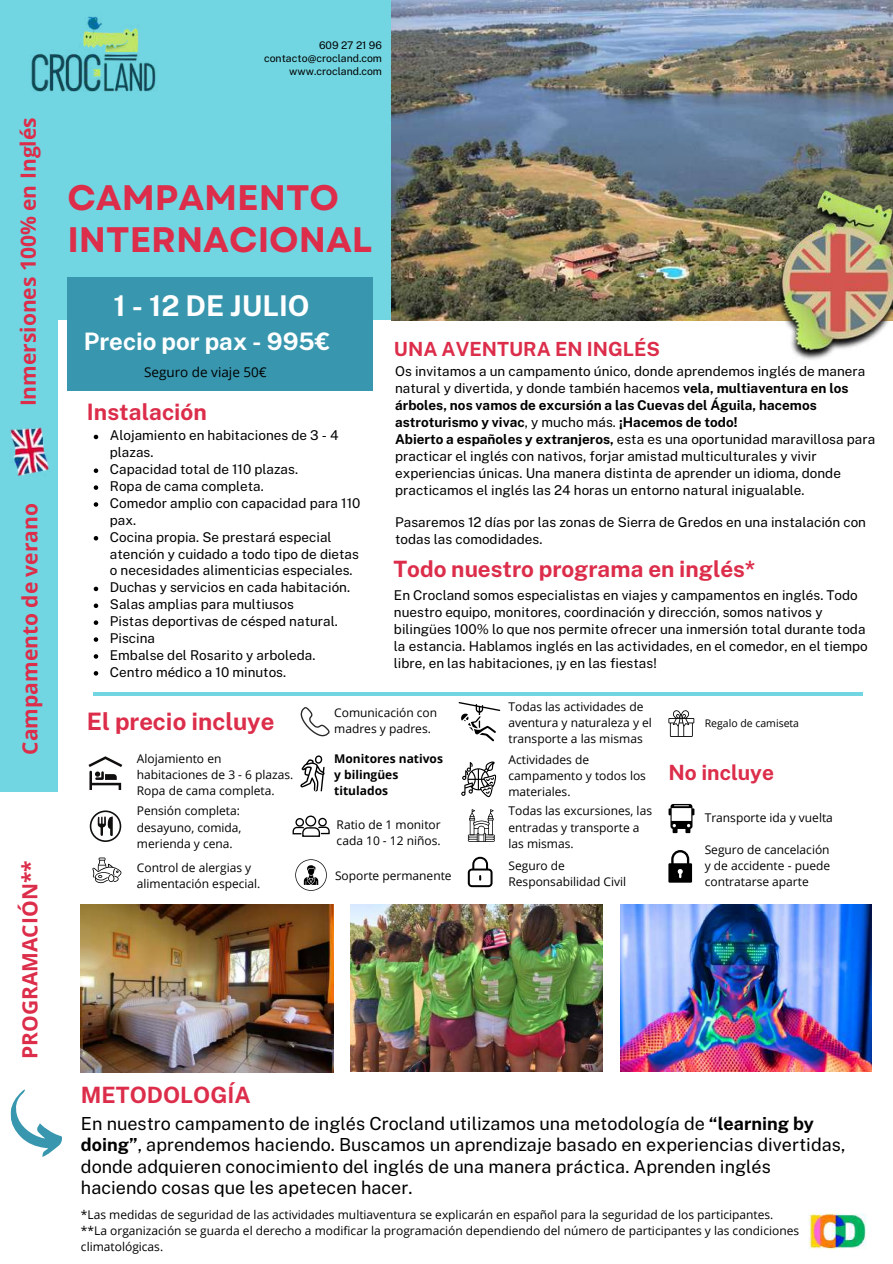
<style>
.page{position:relative;width:893px;height:1264px;background:#fff}
.page>*{position:absolute;margin:0;border:0;box-sizing:border-box;transform-origin:0 0}
.t1{font:700 35.4px/41.7px "Garet";color:#dc2d4a}
.t2{font:700 28.5px "Public Sans";color:#fff}
.t3{font:700 24px "Public Sans";color:#fff}
.t4{font:700 24px "Public Sans";color:#dc2d4a}
.t5{font:700 22.65px "Public Sans";color:#dc2d4a}
.t6{font:700 22.5px "Public Sans";color:#dc2d4a}
.t7{font:700 21px "Open Sans";color:#dc2d4a}
.t8{font:700 21px "Public Sans";color:#dc2d4a}
.t9{font:700 19.5px "Public Sans";color:#dc2d4a}
.t10{font:18px/21.3px "Public Sans";color:#000}
.t11{font:13.5px/16.8px "Public Sans";color:#000}
.t12{font:13.5px "Open Sans";color:#000}
.t13{font:12px/16px "Open Sans";color:#000}
.t14{font:700 12px/16px "Open Sans";color:#000}
.t15{font:10.5px/13.2px "Public Sans";color:#000;text-align:right}
.t16{font:10.5px "Open Sans";color:#000}
.s1{font-weight:700}
</style>
<div class="page">
<div style="left:0;top:0;width:57px;height:792px;background:#71d6e2"></div>
<div style="left:0;top:0;width:391px;height:320px;background:#71d6e2"></div>
<div style="left:67px;top:277px;width:306px;height:114px;background:#3897af"></div>
<hr style="left:93px;top:692px;width:769px;height:3px;background:#71d6e2">
<img style="left:808px;top:1213px;width:58px;height:37px">
<svg style="left:10px;top:1089px;width:52px;height:68px"></svg>
<svg style="left:88px;top:756px;width:34px;height:34px"></svg>
<svg style="left:90px;top:810px;width:31px;height:32px"></svg>
<svg style="left:300px;top:755px;width:24px;height:37px"></svg>
<svg style="left:295px;top:859px;width:32px;height:31px"></svg>
<div style="left:305px;top:815px;width:11px;height:11px;border:1px solid #000;border-radius:50%"></div>
<div style="left:318px;top:817px;width:9px;height:9px;border:1px solid #000;border-radius:50%"></div>
<svg style="left:292px;top:826px;width:38px;height:11px"></svg>
<div style="left:295px;top:818px;width:9px;height:8px;border:1px solid #000;border-radius:50%"></div>
<svg style="left:92px;top:857px;width:29px;height:26px"></svg>
<svg style="left:458px;top:702px;width:42px;height:39px"></svg>
<svg style="left:461px;top:761px;width:35px;height:36px"></svg>
<svg style="left:668px;top:804px;width:26px;height:29px"></svg>
<svg style="left:468px;top:856px;width:24px;height:31px"></svg>
<svg style="left:300px;top:707px;width:30px;height:29px"></svg>
<svg style="left:668px;top:850px;width:24px;height:32px"></svg>
<img style="left:10px;top:427px;width:39px;height:49px">
<img style="left:391px;top:0;width:501px;height:320px">
<img style="left:765px;top:188px;width:127px;height:172px">
<img style="left:31px;top:16px;width:125px;height:76px">
<img style="left:350px;top:904px;width:252px;height:167px">
<img style="left:620px;top:904px;width:251px;height:167px">
<img style="left:81px;top:904px;width:252px;height:168px">
<svg style="left:468px;top:809px;width:27px;height:32px"></svg>
<svg style="left:668px;top:710px;width:26px;height:27px"></svg>
<svg style="left:94px;top:434px;width:4px;height:5px"></svg>
<svg style="left:94px;top:468px;width:4px;height:5px"></svg>
<svg style="left:94px;top:485px;width:4px;height:5px"></svg>
<svg style="left:94px;top:502px;width:4px;height:4px"></svg>
<svg style="left:94px;top:536px;width:4px;height:4px"></svg>
<svg style="left:94px;top:586px;width:4px;height:5px"></svg>
<svg style="left:94px;top:603px;width:4px;height:5px"></svg>
<svg style="left:94px;top:620px;width:4px;height:5px"></svg>
<svg style="left:94px;top:637px;width:4px;height:4px"></svg>
<svg style="left:94px;top:654px;width:4px;height:4px"></svg>
<svg style="left:94px;top:671px;width:4px;height:4px"></svg>
<h3 class="t7" style="left:14px;top:406px;width:290px;rotate:-90deg">Inmersiones 100% en Inglés</h3>
<h3 class="t7" style="left:15px;top:754px;width:253px;rotate:-90deg">Campamento de verano</h3>
<h3 class="t7" style="left:15px;top:1059px;width:200px;rotate:-90deg">PROGRAMACIÓN**</h3>
<p class="t15" style="left:264px;top:38px;width:119px">609 27 21 96 contacto@crocland.com www.crocland.com</p>
<h1 class="t1" style="left:67px;top:177px;width:306px">CAMPAMENTO<br>INTERNACIONAL</h1>
<h2 class="t2" style="left:113px;top:288px;width:197px">1 - 12 DE JULIO</h2>
<h3 class="t3" style="left:84px;top:327px;width:248px">Precio por pax - 995€</h3>
<p class="t12" style="left:144px;top:362px;width:124px">Seguro de viaje 50€</p>
<h3 class="t5" style="left:87px;top:398px;width:121px">Instalación</h3>
<p class="t11" style="left:110px;top:427px;width:252px">Alojamiento en habitaciones de 3 - 4 plazas.<br>Capacidad total de 110 plazas.<br>Ropa de cama completa.<br>Comedor amplio con capacidad para 110 pax.<br>Cocina propia. Se prestará especial atención y cuidado a todo tipo de dietas o necesidades alimenticias especiales.<br>Duchas y servicios en cada habitación.<br>Salas amplias para multiusos<br>Pistas deportivas de césped natural.<br>Piscina<br>Embalse del Rosarito y arboleda.<br>Centro médico a 10 minutos.</p>
<h3 class="t9" style="left:394px;top:337px;width:267px">UNA AVENTURA EN INGLÉS</h3>
<p class="t11" style="left:395px;top:363px;width:481px">Os invitamos a un campamento único, donde aprendemos inglés de manera natural y divertida, y donde también hacemos <span class="s1">vela, multiaventura en los árboles, nos vamos de excursión a las Cuevas del Águila, hacemos astroturismo y vivac</span>, y mucho más. <span class="s1">¡Hacemos de todo!<br>Abierto a españoles y extranjeros,</span> esta es una oportunidad maravillosa para practicar el inglés con nativos, forjar amistad multiculturales y vivir experiencias únicas. Una manera distinta de aprender un idioma, donde practicamos el inglés las 24 horas un entorno natural inigualable.</p>
<p class="t11" style="left:395px;top:514px;width:472px">Pasaremos 12 días por las zonas de Sierra de Gredos en una instalación con todas las comodidades.</p>
<h3 class="t6" style="left:393px;top:556px;width:363px">Todo nuestro programa en inglés*</h3>
<p class="t11" style="left:394px;top:587px;width:475px">En Crocland somos especialistas en viajes y campamentos en inglés. Todo nuestro equipo, monitores, coordinación y dirección, somos nativos y bilingües 100% lo que nos permite ofrecer una inmersión total durante toda la estancia. Hablamos inglés en las actividades, en el comedor, en el tiempo libre, en las habitaciones, ¡y en las fiestas!</p>
<h3 class="t4" style="left:87px;top:707px;width:189px">El precio incluye</h3>
<p class="t13" style="left:137px;top:750px;width:158px">Alojamiento en habitaciones de 3 - 6 plazas.<br>Ropa de cama completa.</p>
<p class="t13" style="left:137px;top:802px;width:106px">Pensión completa: desayuno, comida, merienda y cena.</p>
<p class="t13" style="left:137px;top:859px;width:125px">Control de alergias y alimentación especial.</p>
<p class="t13" style="left:334px;top:704px;width:104px">Comunicación con madres y padres.</p>
<p class="t14" style="left:334px;top:750px;width:110px">Monitores nativos y bilingües titulados</p>
<p class="t13" style="left:336px;top:816px;width:106px">Ratio de 1 monitor cada 10 - 12 niños.</p>
<p class="t13" style="left:335px;top:867px;width:118px">Soporte permanente</p>
<p class="t13" style="left:508px;top:698px;width:145px">Todas las actividades de aventura y naturaleza y el transporte a las mismas</p>
<p class="t13" style="left:508px;top:751px;width:139px">Actividades de campamento y todos los materiales.</p>
<h3 class="t8" style="left:668px;top:760px;width:107px">No incluye</h3>
<p class="t13" style="left:704px;top:809px;width:130px">Transporte ida y vuelta</p>
<p class="t13" style="left:704px;top:841px;width:127px;text-align:justify">Seguro de cancelación y de accidente - puede contratarse aparte</p>
<p class="t16" style="left:704px;top:715px;width:96px">Regalo de camiseta</p>
<p class="t13" style="left:508px;top:802px;width:145px">Todas las excursiones, las entradas y transporte a las mismas.</p>
<p class="t13" style="left:508px;top:857px;width:119px">Seguro de<br>Responsabilidad Civil</p>
<h3 class="t6" style="left:81px;top:1081px;width:171px">METODOLOGÍA</h3>
<p class="t10" style="left:81px;top:1112px;width:766px">En nuestro campamento de inglés Crocland utilizamos una metodología de <span class="s1">“learning by doing”</span>, aprendemos haciendo. Buscamos un aprendizaje basado en experiencias divertidas, donde adquieren conocimiento del inglés de una manera práctica. Aprenden inglés haciendo cosas que les apetecen hacer.</p>
<p class="t13" style="left:81px;top:1206px;width:719px">*Las medidas de seguridad de las actividades multiaventura se explicarán en español para la seguridad de los participantes. **La organización se guarda el derecho a modificar la programación dependiendo del número de participantes y las condiciones climatológicas.</p>
</div>
